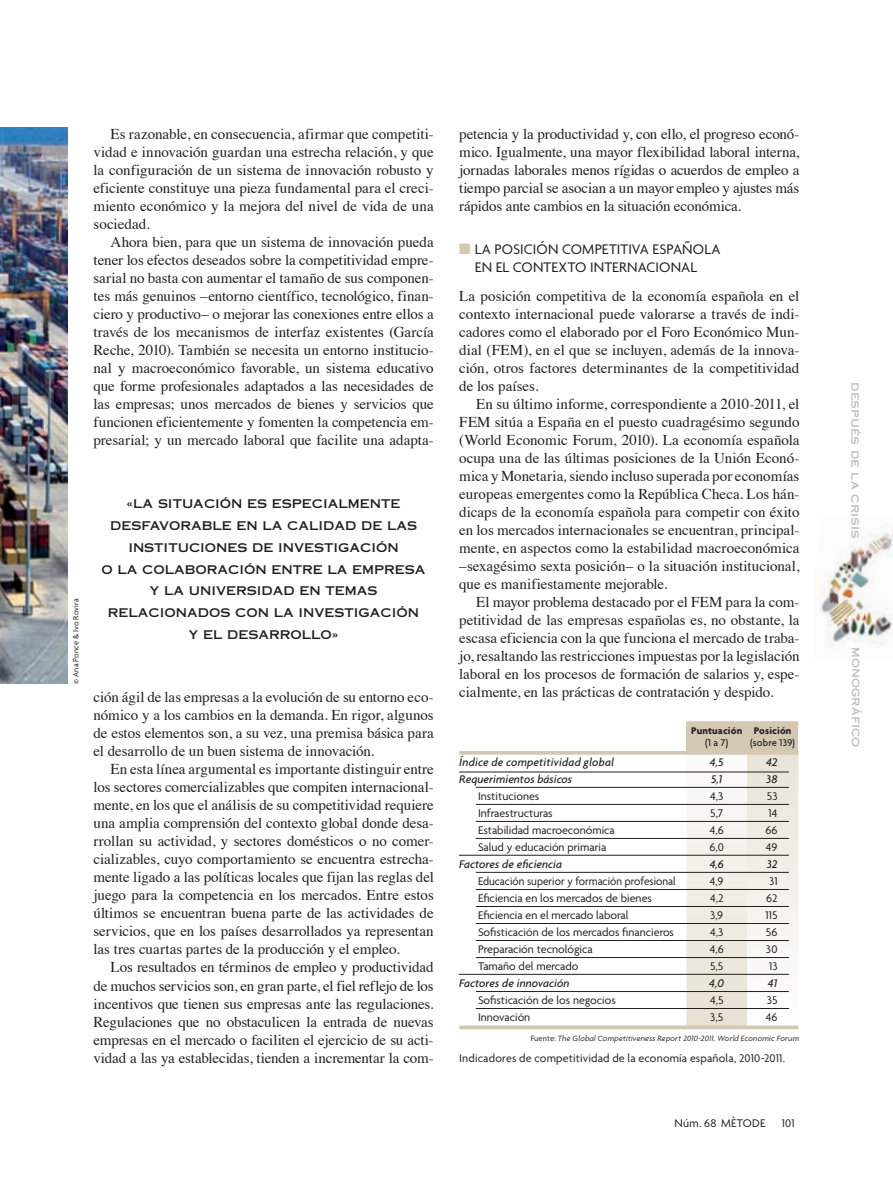
<style>
.page{position:relative;width:893px;height:1191px;background:#fff}
.page>*{position:absolute;margin:0;border:0;box-sizing:border-box;transform-origin:0 0}
.t1{font:15px/18px "Times";letter-spacing:-.005em;color:#231f20;text-align:justify}
.t2{font:15px/18px "Agenda";letter-spacing:.01em;color:#231f20;text-align:center}
.t3{font:12px "Agenda";color:#231f20}
.t4{font:12px/21.8px "Copperplate Thirty One AB";color:#231f20;text-align:center}
.t5{font:italic 500 12px "Agenda";color:#231f20}
.t6{font:12px "Agenda";color:#231f20;scale:.95 1}
.t7{font:12px "Copperplate Thirty One AB";letter-spacing:.005em;color:#bcbdc0}
.t8{font:12px "Agenda";letter-spacing:.025em;color:#231f20}
.t9{font:700 10.5px "Agenda";letter-spacing:.01em;color:#231f20}
.t10{font:500 10.5px "Agenda";color:#231f20}
.t11{font:italic 8.25px "Agenda";letter-spacing:.02em;color:#231f20}
.t12{font:8.25px "Agenda";letter-spacing:.02em;color:#231f20}
.s1{color:#d4c8b2}
.s2{font-style:italic}
.s3{font-style:normal}
</style>
<div class="page">
<img style="left:820px;top:530px;width:73px;height:118px">
<div style="left:686px;top:723px;width:112px;height:30px;background:#d4c8b2"></div>
<svg style="left:686px;top:754px;width:112px;height:271px"></svg>
<svg style="left:459px;top:1025px;width:339px;height:4px"></svg>
<svg style="left:686px;top:721px;width:112px;height:2px"></svg>
<hr style="left:459px;top:751px;width:339px;height:3px;background:#d4c8b2">
<hr style="left:459px;top:771px;width:330px;height:1px;background:#231f20">
<hr style="left:476px;top:787px;width:313px;height:1px;background:#231f20">
<hr style="left:476px;top:804px;width:313px;height:1px;background:#231f20">
<hr style="left:476px;top:821px;width:313px;height:1px;background:#231f20">
<hr style="left:476px;top:838px;width:313px;height:1px;background:#231f20">
<hr style="left:459px;top:855px;width:330px;height:1px;background:#231f20">
<hr style="left:476px;top:872px;width:313px;height:1px;background:#231f20">
<hr style="left:476px;top:889px;width:313px;height:1px;background:#231f20">
<hr style="left:476px;top:906px;width:313px;height:1px;background:#231f20">
<hr style="left:476px;top:923px;width:313px;height:1px;background:#231f20">
<hr style="left:476px;top:940px;width:313px;height:1px;background:#231f20">
<hr style="left:476px;top:957px;width:313px;height:1px;background:#231f20">
<hr style="left:459px;top:974px;width:330px;height:1px;background:#231f20">
<hr style="left:476px;top:991px;width:313px;height:1px;background:#231f20">
<hr style="left:476px;top:1008px;width:313px;height:1px;background:#231f20">
<img style="left:0;top:128px;width:68px;height:556px">
<p class="t1" style="left:94px;top:126px;width:342px;text-indent:17px">Es razonable, en consecuencia, afirmar que competiti&shy;vidad e innovación guardan una estrecha relación, y que la configuración de un sistema de innovación robusto y eficiente constituye una pieza fundamental para el creci&shy;miento económico y la mejora del nivel de vida de una sociedad.</p>
<p class="t1" style="left:94px;top:234px;width:342px;text-indent:17px">Ahora bien, para que un sistema de innovación pueda tener los efectos deseados sobre la competitividad empre&shy;sarial no basta con aumentar el tamaño de sus componen&shy;tes más genuinos –entorno científico, tecnológico, finan&shy;ciero y productivo– o mejorar las conexiones entre ellos a través de los mecanismos de interfaz existentes (García Reche, 2010). También se necesita un entorno institucio&shy;nal y macroeconómico favorable, un sistema educativo que forme profesionales adaptados a las necesidades de las empresas; unos mercados de bienes y servicios que funcionen eficientemente y fomenten la competencia em&shy;presarial; y un mercado laboral que facilite una adapta-</p>
<p class="t12" style="left:72px;top:684px;width:87px;rotate:-90deg">© Ana Ponce &amp; Ivo Rovira</p>
<p class="t4" style="left:102px;top:493px;width:325px">«LA SITUACIÓN ES ESPECIALMENTE<br>DESFAVORABLE EN LA CALIDAD DE LAS<br>INSTITUCIONES DE INVESTIGACIÓN<br>O LA COLABORACIÓN ENTRE LA EMPRESA<br>Y LA UNIVERSIDAD EN TEMAS<br>RELACIONADOS CON LA INVESTIGACIÓN<br>Y EL DESARROLLO»</p>
<p class="t1" style="left:94px;top:689px;width:342px">ción ágil de las empresas a la evolución de su entorno eco&shy;nómico y a los cambios en la demanda. En rigor, algunos de estos elementos son, a su vez, una premisa básica para el desarrollo de un buen sistema de innovación.</p>
<p class="t1" style="left:94px;top:761px;width:342px;text-indent:17px">En esta línea argumental es importante distinguir entre los sectores comercializables que compiten internacional&shy;mente, en los que el análisis de su competitividad requiere una amplia comprensión del contexto global donde desa&shy;rrollan su actividad, y sectores domésticos o no comer&shy;cializables, cuyo comportamiento se encuentra estrecha&shy;mente ligado a las políticas locales que fijan las reglas del juego para la competencia en los mercados. Entre estos últimos se encuentran buena parte de las actividades de servicios, que en los países desarrollados ya representan las tres cuartas partes de la producción y el empleo.</p>
<p class="t1" style="left:94px;top:959px;width:342px;text-indent:17px">Los resultados en términos de empleo y productividad de muchos servicios son, en gran parte, el fiel reflejo de los incentivos que tienen sus empresas ante las regulaciones.<br>Regulaciones que no obstaculicen la entrada de nuevas empresas en el mercado o faciliten el ejercicio de su acti&shy;vidad a las ya establecidas, tienden a incrementar la com-</p>
<p class="t1" style="left:459px;top:126px;width:342px">petencia y la productividad y, con ello, el progreso econó&shy;mico. Igualmente, una mayor flexibilidad laboral interna, jornadas laborales menos rígidas o acuerdos de empleo a tiempo parcial se asocian a un mayor empleo y ajustes más rápidos ante cambios en la situación económica.</p>
<p class="t2" style="left:459px;top:242px;width:263px"><span class="s1">■</span> LA POSICIÓN COMPETITIVA ESPAÑOLA<br>EN EL CONTEXTO INTERNACIONAL</p>
<p class="t1" style="left:459px;top:288px;width:342px">La posición competitiva de la economía española en el contexto internacional puede valorarse a través de indi&shy;cadores como el elaborado por el Foro Económico Mun&shy;dial (FEM), en el que se incluyen, además de la innova&shy;ción, otros factores determinantes de la competitividad de los países.</p>
<p class="t1" style="left:459px;top:396px;width:342px;text-indent:17px">En su último informe, correspondiente a 2010-2011, el FEM sitúa a España en el puesto cuadragésimo segundo (World Economic Forum, 2010). La economía española ocupa una de las últimas posiciones de la Unión Econó&shy;mica y Monetaria<span class="s2">,</span> siendo incluso superada por economías europeas emergentes como la República Checa. Los hán&shy;dicaps de la economía española para competir con éxito en los mercados internacionales se encuentran, principal&shy;mente, en aspectos como la estabilidad macroeconómica –sexagésimo sexta posición– o la situación institucional, que es manifiestamente mejorable.</p>
<p class="t1" style="left:459px;top:594px;width:342px;text-indent:17px">El mayor problema destacado por el FEM para la com&shy;petitividad de las empresas españolas es, no obstante, la escasa eficiencia con la que funciona el mercado de traba&shy;jo, resaltando las restricciones impuestas por la legislación laboral en los procesos de formación de salarios y, espe&shy;cialmente, en las prácticas de contratación y despido.</p>
<p class="t9" style="left:691px;top:727px;width:53px">Puntuación</p>
<p class="t10" style="left:705px;top:739px;width:25px">(1 a 7)</p>
<p class="t9" style="left:754px;top:727px;width:39px">Posición</p>
<p class="t10" style="left:750px;top:739px;width:46px">(sobre 139)</p>
<p class="t5" style="left:459px;top:757px;width:157px">Índice de competitividad global</p>
<p class="t5" style="left:710px;top:757px;width:15px">4,5</p>
<p class="t5" style="left:766px;top:757px;width:13px">42</p>
<p class="t5" style="left:459px;top:774px;width:115px">Requerimientos básicos</p>
<p class="t5" style="left:711px;top:774px;width:13px">5,1</p>
<p class="t5" style="left:766px;top:774px;width:13px">38</p>
<p class="t3" style="left:478px;top:791px;width:63px">Instituciones</p>
<p class="t3" style="left:710px;top:791px;width:15px">4,3</p>
<p class="t3" style="left:767px;top:791px;width:12px">53</p>
<p class="t3" style="left:478px;top:808px;width:76px">Infraestructuras</p>
<p class="t3" style="left:710px;top:808px;width:14px">5,7</p>
<p class="t3" style="left:768px;top:808px;width:11px">14</p>
<p class="t3" style="left:478px;top:825px;width:138px">Estabilidad macroeconómica</p>
<p class="t3" style="left:710px;top:825px;width:15px">4,6</p>
<p class="t3" style="left:765px;top:825px;width:14px">66</p>
<p class="t3" style="left:478px;top:842px;width:130px">Salud y educación primaria</p>
<p class="t3" style="left:709px;top:842px;width:16px">6,0</p>
<p class="t3" style="left:766px;top:842px;width:13px">49</p>
<p class="t5" style="left:459px;top:859px;width:104px">Factores de eficiencia</p>
<p class="t5" style="left:710px;top:859px;width:16px">4,6</p>
<p class="t5" style="left:767px;top:859px;width:12px">32</p>
<p class="t6" style="left:478px;top:876px;width:210px">Educación superior y formación profesional</p>
<p class="t3" style="left:710px;top:876px;width:15px">4,9</p>
<p class="t3" style="left:769px;top:876px;width:10px">31</p>
<p class="t3" style="left:478px;top:893px;width:175px">Eficiencia en los mercados de bienes</p>
<p class="t3" style="left:710px;top:893px;width:15px">4,2</p>
<p class="t3" style="left:766px;top:893px;width:13px">62</p>
<p class="t3" style="left:478px;top:910px;width:152px">Eficiencia en el mercado laboral</p>
<p class="t3" style="left:710px;top:910px;width:15px">3,9</p>
<p class="t3" style="left:765px;top:910px;width:14px">115</p>
<p class="t3" style="left:478px;top:927px;width:198px">Sofisticación de los mercados financieros</p>
<p class="t3" style="left:710px;top:927px;width:15px">4,3</p>
<p class="t3" style="left:766px;top:927px;width:13px">56</p>
<p class="t3" style="left:478px;top:944px;width:116px">Preparación tecnológica</p>
<p class="t3" style="left:710px;top:944px;width:15px">4,6</p>
<p class="t3" style="left:766px;top:944px;width:13px">30</p>
<p class="t3" style="left:478px;top:961px;width:102px">Tamaño del mercado</p>
<p class="t3" style="left:710px;top:961px;width:15px">5,5</p>
<p class="t3" style="left:769px;top:961px;width:10px">13</p>
<p class="t5" style="left:459px;top:978px;width:112px">Factores de innovación</p>
<p class="t5" style="left:709px;top:978px;width:16px">4,0</p>
<p class="t5" style="left:768px;top:978px;width:11px">41</p>
<p class="t3" style="left:478px;top:995px;width:139px">Sofisticación de los negocios</p>
<p class="t3" style="left:710px;top:995px;width:15px">4,5</p>
<p class="t3" style="left:767px;top:995px;width:12px">35</p>
<p class="t3" style="left:478px;top:1012px;width:54px">Innovación</p>
<p class="t3" style="left:710px;top:1012px;width:14px">3,5</p>
<p class="t3" style="left:766px;top:1012px;width:13px">46</p>
<p class="t11" style="left:531px;top:1035px;width:270px"><span class="s3">Fuente:</span> The Global Competitiveness Report 2010-2011. World Economic Forum</p>
<p class="t3" style="left:459px;top:1053px;width:327px">Indicadores de competitividad de la economía española, 2010-2011.</p>
<p class="t8" style="left:674px;top:1118px;width:92px">Núm. 68 MÈTODE</p>
<p class="t3" style="left:782px;top:1118px;width:14px">101</p>
<p class="t7" style="left:863px;top:382px;width:158px;rotate:90deg">después de la crisis</p>
<p class="t7" style="left:863px;top:647px;width:102px;rotate:90deg">monográfico</p>
</div>
